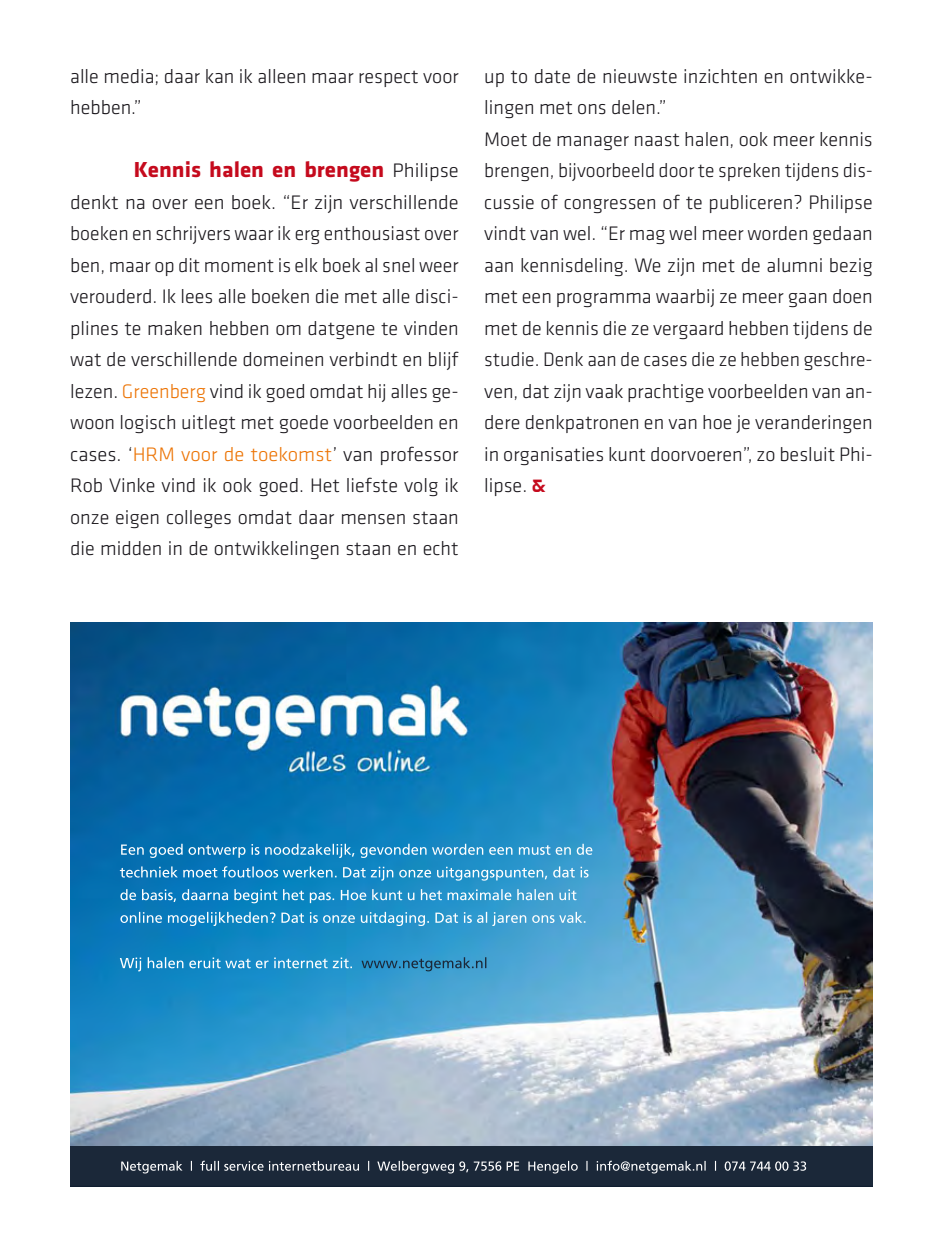
<style>
.page{position:relative;width:943px;height:1257px;background:#fff}
.page>*{position:absolute;margin:0;border:0;box-sizing:border-box;transform-origin:0 0}
.artikelkop1{font:700 22.5px "Klavika Basic";color:#c50a1d}
.artikelkop1-2{font:300 20.25px/31.5px "Klavika Basic";color:#1a171c}
.artikeltekst{font:300 20.25px/31.5px "Klavika Basic";color:#1a171c;text-align:justify}
.t1{font:18px "Sui Generis Rg";color:#c50a1d}
.s1{font-weight:300;font-size:20.25px;color:#1a171c}
.s2{color:#ec7405}
</style>
<div class="page">
<img style="left:70px;top:622px;width:803px;height:564px">
<img style="left:70px;top:1146px;width:802px;height:40px">
<p class="artikelkop1-2" style="left:70px;top:60px;width:390px">alle media; daar kan ik alleen maar respect voor hebben.”</p>
<p class="artikelkop1" style="left:134px;top:153px;width:326px">Kennis halen en brengen <span class="s1">Philipse</span></p>
<p class="artikelkop1-2" style="left:70px;top:186px;width:390px;text-align:justify">denkt na over een boek. “Er zijn verschillende boeken en schrijvers waar ik erg enthousiast over ben, maar op dit moment is elk boek al snel weer verouderd. Ik lees alle boeken die met alle disci&shy;plines te maken hebben om datgene te vinden wat de verschillende domeinen verbindt en blijf lezen. <span class="s2">Greenberg</span> vind ik goed omdat hij alles ge&shy;woon logisch uitlegt met goede voorbeelden en cases. ‘<span class="s2">HRM voor de toekomst</span>’ van professor Rob Vinke vind ik ook goed. Het liefste volg ik onze eigen colleges omdat daar mensen staan die midden in de ontwikkelingen staan en echt</p>
<p class="artikelkop1-2" style="left:484px;top:60px;width:390px">up to date de nieuwste inzichten en ontwikke&shy;lingen met ons delen.”</p>
<p class="artikeltekst" style="left:484px;top:123px;width:390px">Moet de manager naast halen, ook meer kennis brengen, bijvoorbeeld door te spreken tijdens dis&shy;cussie of congressen of te publiceren? Philipse vindt van wel. “Er mag wel meer worden gedaan aan kennisdeling. We zijn met de alumni bezig met een programma waarbij ze meer gaan doen met de kennis die ze vergaard hebben tijdens de studie. Denk aan de cases die ze hebben geschre&shy;ven, dat zijn vaak prachtige voorbeelden van an&shy;dere denkpatronen en van hoe je veranderingen in organisaties kunt doorvoeren”, zo besluit Phi&shy;lipse.</p>
<p class="t1" style="left:532px;top:475px;width:16px">&amp;</p>
</div>
